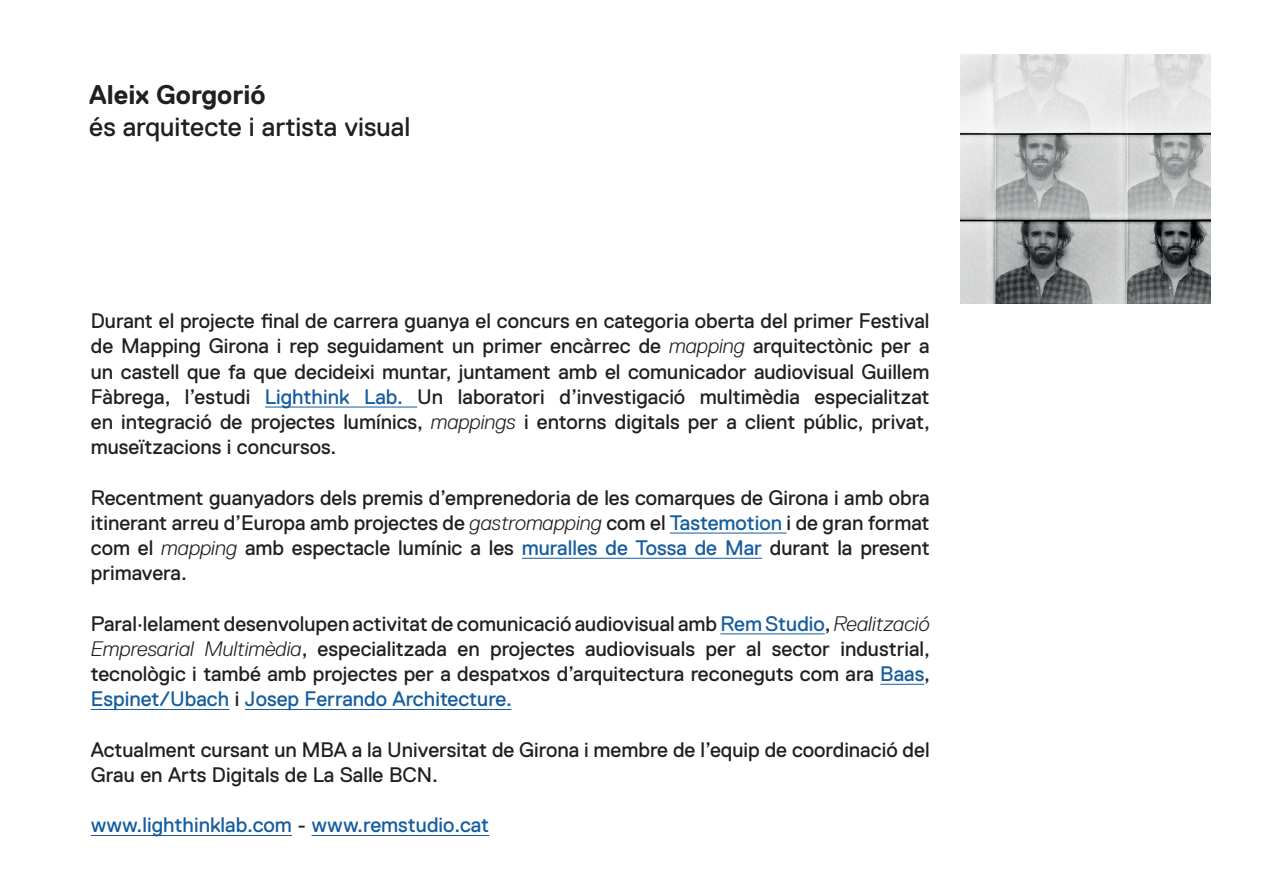
<style>
.page{position:relative;width:1263px;height:893px;background:#fff}
.page>*{position:absolute;margin:0;border:0;box-sizing:border-box;transform-origin:0 0}
.t1{font:27px "Replica Pro";color:#231f20}
.t2{font:700 27px "Replica Pro";color:#231f20}
.t3{font:21px/25.2px "Replica Pro";color:#231f20;text-align:justify}
.t4{font:21px "Replica Pro";color:#175d9e}
.s1{font-weight:300;font-style:italic}
.s2{color:#175d9e}
.s3{color:#231f20}
</style>
<div class="page">
<hr style="left:265px;top:407px;width:152px;height:1px;background:#175d9e">
<hr style="left:670px;top:533px;width:116px;height:1px;background:#175d9e">
<hr style="left:522px;top:558px;width:240px;height:1px;background:#175d9e">
<hr style="left:720px;top:634px;width:105px;height:1px;background:#175d9e">
<hr style="left:880px;top:684px;width:44px;height:1px;background:#175d9e">
<hr style="left:91px;top:709px;width:138px;height:1px;background:#175d9e">
<hr style="left:245px;top:709px;width:267px;height:1px;background:#175d9e">
<hr style="left:91px;top:835px;width:201px;height:1px;background:#175d9e">
<hr style="left:312px;top:835px;width:177px;height:1px;background:#175d9e">
<img style="left:961px;top:54px;width:249px;height:250px">
<p class="t2" style="left:89px;top:80px;width:178px">Aleix Gorgorió</p>
<p class="t1" style="left:89px;top:112px;width:323px">és arquitecte i artista visual</p>
<p class="t3" style="left:91px;top:309px;width:841px">Durant el projecte final de carrera guanya el concurs en categoria oberta del primer Festival de Mapping Girona i rep seguidament un primer encàrrec de <span class="s1">mapping</span> arquitectònic per a un castell que fa que decideixi muntar, juntament amb el comunicador audiovisual Guillem Fàbrega, l’estudi <span class="s2">Lighthink Lab.</span> Un laboratori d’investigació multimèdia especialitzat en integració de projectes lumínics, <span class="s1">mappings</span> i entorns digitals per a client públic, privat, museïtzacions i concursos.</p>
<p class="t3" style="left:91px;top:485px;width:840px">Recentment guanyadors dels premis d’emprenedoria de les comarques de Girona i amb obra itinerant arreu d’Europa amb projectes de <span class="s1">gastromapping</span> com el <span class="s2">Tastemotion</span> i de gran format com el <span class="s1">mapping</span> amb espectacle lumínic a les <span class="s2">muralles de Tossa de Mar</span> durant la present primavera.</p>
<p class="t3" style="left:91px;top:611px;width:841px">Paral·lelament desenvolupen activitat de comunicació audiovisual amb <span class="s2">Rem Studio</span>, <span class="s1">Realització Empresarial Multimèdia</span>, especialitzada en projectes audiovisuals per al sector industrial, tecnològic i també amb projectes per a despatxos d’arquitectura reconeguts com ara <span class="s2">Baas</span>, <span class="s2">Espinet/Ubach</span> i <span class="s2">Josep Ferrando Architecture.</span></p>
<p class="t3" style="left:91px;top:737px;width:840px">Actualment cursant un MBA a la Universitat de Girona i membre de l’equip de coordinació del<br>Grau en Arts Digitals de La Salle BCN.</p>
<p class="t4" style="left:91px;top:813px;width:400px">www.lighthinklab.com <span class="s3">-</span> www.remstudio.cat</p>
</div>
